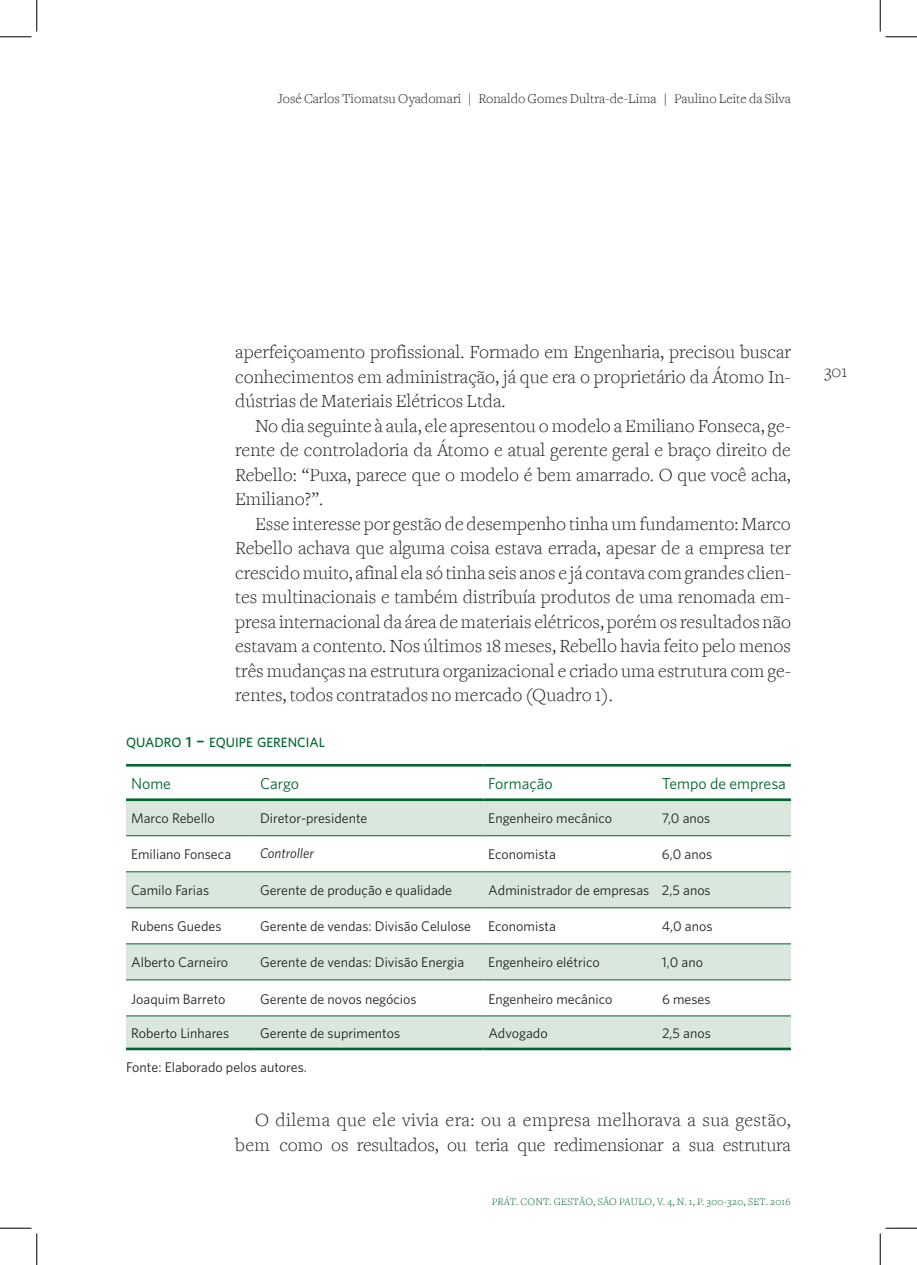
<style>
.page{position:relative;width:917px;height:1265px;background:#fff}
.page>*{position:absolute;margin:0;border:0;box-sizing:border-box;transform-origin:0 0}
.t1{font:300 19.25px/24.5px "Freight Text";color:#231f20;text-align:justify}
.t2{font:300 17.5px "Freight Text";color:#231f20}
.t3{font:15.75px "Whitney";color:#00652e}
.t4{font:14px "Whitney";color:#231f20}
.t5{font:300 14px "Freight Text";color:#231f20}
.t6{font:italic 14px "Whitney";color:#231f20}
.t7{font:13.47px "Whitney Medium SC";color:#00652e}
.t8{font:300 10.5px "Freight Text";letter-spacing:.03em;color:#00652e}
.s1{font-size:19.25px}
</style>
<div class="page">
<svg style="left:126px;top:800px;width:665px;height:247px;fill:#d9e7dd"></svg>
<hr style="left:126px;top:835px;width:129px;height:1px;background:#00652e">
<hr style="left:255px;top:835px;width:228px;height:1px;background:#00652e">
<hr style="left:483px;top:835px;width:174px;height:1px;background:#00652e">
<hr style="left:657px;top:835px;width:134px;height:1px;background:#00652e">
<hr style="left:126px;top:871px;width:129px;height:1px;background:#00652e">
<hr style="left:255px;top:871px;width:228px;height:1px;background:#00652e">
<hr style="left:483px;top:871px;width:174px;height:1px;background:#00652e">
<hr style="left:657px;top:871px;width:134px;height:1px;background:#00652e">
<hr style="left:126px;top:907px;width:129px;height:1px;background:#00652e">
<hr style="left:255px;top:907px;width:228px;height:1px;background:#00652e">
<hr style="left:483px;top:907px;width:174px;height:1px;background:#00652e">
<hr style="left:657px;top:907px;width:134px;height:1px;background:#00652e">
<hr style="left:126px;top:943px;width:129px;height:1px;background:#00652e">
<hr style="left:255px;top:943px;width:228px;height:1px;background:#00652e">
<hr style="left:483px;top:943px;width:174px;height:1px;background:#00652e">
<hr style="left:657px;top:943px;width:134px;height:1px;background:#00652e">
<hr style="left:126px;top:979px;width:129px;height:1px;background:#00652e">
<hr style="left:255px;top:979px;width:228px;height:1px;background:#00652e">
<hr style="left:483px;top:979px;width:174px;height:1px;background:#00652e">
<hr style="left:657px;top:979px;width:134px;height:1px;background:#00652e">
<hr style="left:126px;top:763px;width:129px;height:3px;background:#00652e">
<hr style="left:255px;top:763px;width:228px;height:3px;background:#00652e">
<hr style="left:483px;top:763px;width:174px;height:3px;background:#00652e">
<hr style="left:657px;top:763px;width:134px;height:3px;background:#00652e">
<hr style="left:126px;top:798px;width:129px;height:2px;background:#00652e">
<hr style="left:255px;top:798px;width:228px;height:2px;background:#00652e">
<hr style="left:483px;top:798px;width:174px;height:2px;background:#00652e">
<hr style="left:657px;top:798px;width:134px;height:2px;background:#00652e">
<hr style="left:126px;top:1015px;width:129px;height:1px;background:#00652e">
<hr style="left:255px;top:1015px;width:228px;height:1px;background:#00652e">
<hr style="left:483px;top:1015px;width:174px;height:1px;background:#00652e">
<hr style="left:657px;top:1015px;width:134px;height:1px;background:#00652e">
<hr style="left:126px;top:1047px;width:129px;height:2px;background:#00652e">
<hr style="left:255px;top:1047px;width:228px;height:2px;background:#00652e">
<hr style="left:483px;top:1047px;width:174px;height:2px;background:#00652e">
<hr style="left:657px;top:1047px;width:134px;height:2px;background:#00652e">
<hr style="left:0;top:36px;width:32px;height:1px;background:#000">
<hr style="left:885px;top:36px;width:32px;height:1px;background:#000">
<hr style="left:0;top:1227px;width:32px;height:1px;background:#000">
<hr style="left:885px;top:1227px;width:32px;height:1px;background:#000">
<hr style="left:36px;top:0;width:1px;height:32px;background:#000">
<hr style="left:36px;top:1233px;width:1px;height:31px;background:#000">
<hr style="left:880px;top:0;width:1px;height:32px;background:#000">
<hr style="left:880px;top:1233px;width:1px;height:31px;background:#000">
<p class="t5" style="left:278px;top:91px;width:514px">José Carlos Tiomatsu Oyadomari | Ronaldo Gomes Dultra-de-Lima | Paulino Leite da Silva</p>
<p class="t1" style="left:235px;top:339px;width:557px">aperfeiçoamento profissional. Formado em Engenharia, precisou buscar conhecimentos em administração, já que era o proprietário da Átomo In&shy;dústrias de Materiais Elétricos Ltda.</p>
<p class="t1" style="left:235px;top:413px;width:557px;text-indent:20px">No dia seguinte à aula, ele apresentou o modelo a Emiliano Fonseca, ge&shy;rente de controladoria da Átomo e atual gerente geral e braço direito de Rebello: “Puxa, parece que o modelo é bem amarrado. O que você acha, Emiliano?”.</p>
<p class="t1" style="left:235px;top:511px;width:557px;text-indent:20px">Esse interesse por gestão de desempenho tinha um fundamento: Marco Rebello achava que alguma coisa estava errada, apesar de a empresa ter crescido muito, afinal ela só tinha seis anos e já contava com grandes clien&shy;tes multinacionais e também distribuía produtos de uma renomada em&shy;presa internacional da área de materiais elétricos, porém os resultados não estavam a contento. Nos últimos 18 meses, Rebello havia feito pelo menos três mudanças na estrutura organizacional e criado uma estrutura com ge&shy;rentes, todos contratados no mercado (Quadro 1).</p>
<p class="t7" style="left:126px;top:734px;width:201px">QUADRO <span class="s1">1 –</span> EQUIPE GERENCIAL</p>
<p class="t3" style="left:131px;top:772px;width:41px">Nome</p>
<p class="t3" style="left:260px;top:772px;width:41px">Cargo</p>
<p class="t3" style="left:488px;top:772px;width:66px">Formação</p>
<p class="t3" style="left:662px;top:772px;width:126px">Tempo de empresa</p>
<p class="t4" style="left:131px;top:809px;width:85px">Marco Rebello</p>
<p class="t4" style="left:260px;top:809px;width:109px">Diretor-presidente</p>
<p class="t4" style="left:488px;top:809px;width:126px">Engenheiro mecânico</p>
<p class="t4" style="left:662px;top:809px;width:50px">7,0 anos</p>
<p class="t4" style="left:131px;top:845px;width:102px">Emiliano Fonseca</p>
<p class="t6" style="left:260px;top:845px;width:55px">Controller</p>
<p class="t4" style="left:488px;top:845px;width:69px">Economista</p>
<p class="t4" style="left:662px;top:845px;width:52px">6,0 anos</p>
<p class="t4" style="left:131px;top:881px;width:80px">Camilo Farias</p>
<p class="t4" style="left:260px;top:881px;width:194px">Gerente de produção e qualidade</p>
<p class="t4" style="left:488px;top:881px;width:224px">Administrador de empresas 2,5 anos</p>
<p class="t4" style="left:131px;top:917px;width:92px">Rubens Guedes</p>
<p class="t4" style="left:260px;top:917px;width:297px">Gerente de vendas: Divisão Celulose Economista</p>
<p class="t4" style="left:662px;top:917px;width:52px">4,0 anos</p>
<p class="t4" style="left:131px;top:953px;width:99px">Alberto Carneiro</p>
<p class="t4" style="left:260px;top:953px;width:206px">Gerente de vendas: Divisão Energia</p>
<p class="t4" style="left:488px;top:953px;width:113px">Engenheiro elétrico</p>
<p class="t4" style="left:662px;top:953px;width:43px">1,0 ano</p>
<p class="t4" style="left:131px;top:989px;width:96px">Joaquim Barreto</p>
<p class="t4" style="left:260px;top:989px;width:158px">Gerente de novos negócios</p>
<p class="t4" style="left:488px;top:989px;width:126px">Engenheiro mecânico</p>
<p class="t4" style="left:662px;top:989px;width:50px">6 meses</p>
<p class="t4" style="left:131px;top:1023px;width:100px">Roberto Linhares</p>
<p class="t4" style="left:260px;top:1023px;width:142px">Gerente de suprimentos</p>
<p class="t4" style="left:488px;top:1023px;width:61px">Advogado</p>
<p class="t4" style="left:662px;top:1023px;width:50px">2,5 anos</p>
<p class="t4" style="left:126px;top:1058px;width:182px">Fonte: Elaborado pelos autores.</p>
<p class="t1" style="left:235px;top:1107px;width:557px;text-align:right">O dilema que ele vivia era: ou a empresa melhorava a sua gestão, bem como os resultados, ou teria que redimensionar a sua estrutura</p>
<p class="t8" style="left:492px;top:1195px;width:300px">PRÁT. CONT. GESTÃO, SÃO PAULO, V. 4, N. 1, P. 300-320, SET. 2016</p>
<p class="t2" style="left:824px;top:361px;width:24px">301</p>
</div>
